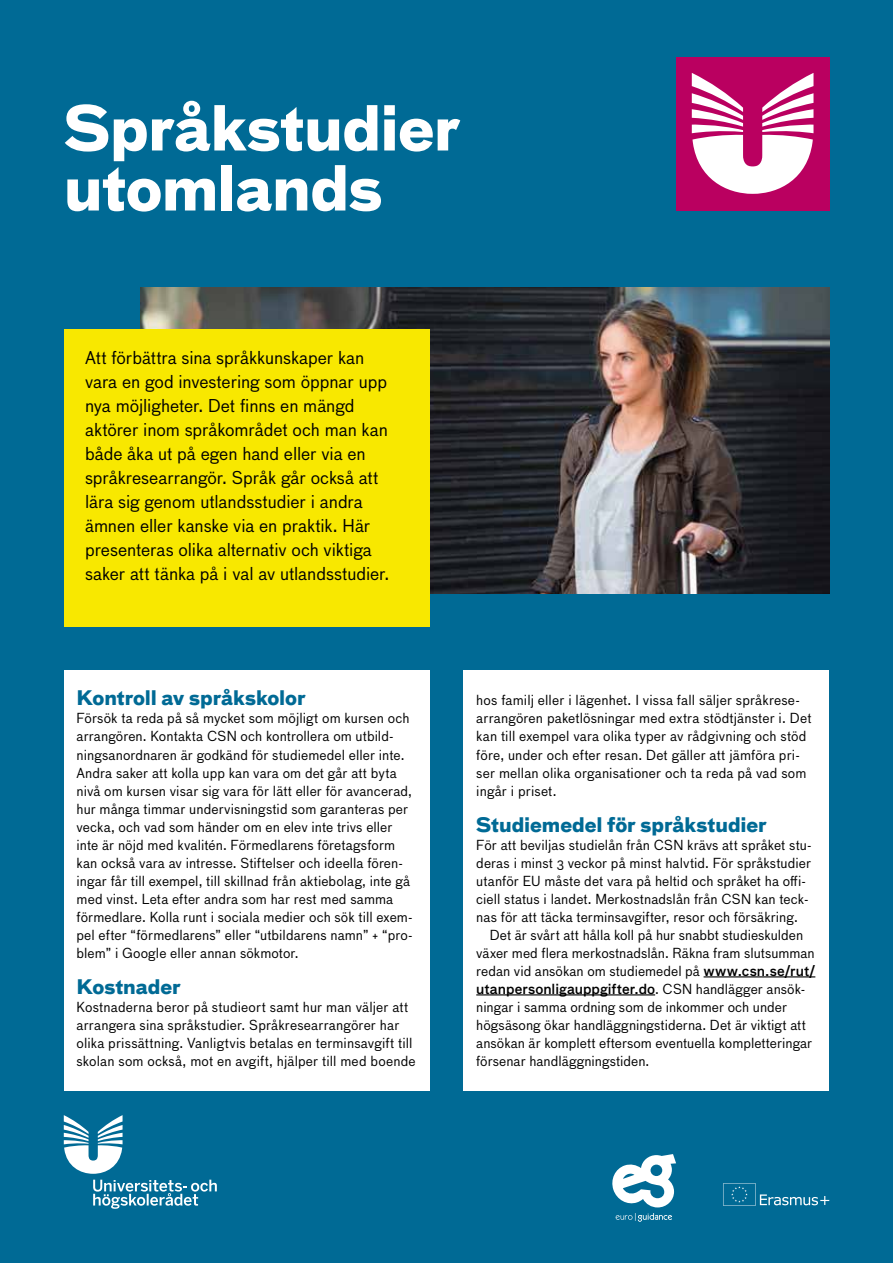
<style>
.page{position:relative;width:893px;height:1263px;background:#006a95}
.page>*{position:absolute;margin:0;border:0;box-sizing:border-box;transform-origin:0 0}
.t1{font:700 60px/60px "Bau Pro";letter-spacing:-.01em;color:#fff}
.t2{font:700 19.5px "Bau Pro";letter-spacing:-.005em;color:#006a95}
.Ingress{font:17.25px/24px "Bau Pro";letter-spacing:-.005em;color:#000}
.Brödtext{font:13.5px/18px "Bau Pro";letter-spacing:.01em;color:#000}
.Brödtext_med_första{font:13.5px/18px "Bau Pro";letter-spacing:.005em;color:#000}
.s1{font-weight:500}
</style>
<div class="page">
<img style="left:140px;top:287px;width:689px;height:306px">
<div style="left:64px;top:330px;width:365px;height:297px;background:#f8e800"></div>
<svg style="left:93px;top:1180px;width:124px;height:29px"></svg>
<svg style="left:64px;top:1115px;width:59px;height:59px"></svg>
<div style="left:676px;top:57px;width:153px;height:153px;background:#ba0060"></div>
<svg style="left:692px;top:73px;width:121px;height:121px"></svg>
<div style="left:64px;top:670px;width:365px;height:421px;background:#fff"></div>
<div style="left:463px;top:670px;width:366px;height:421px;background:#fff"></div>
<hr style="left:704px;top:976px;width:111px;height:1px;background:#000">
<hr style="left:476px;top:994px;width:179px;height:1px;background:#000">
<svg style="left:723px;top:1183px;width:106px;height:22px"></svg>
<svg style="left:616px;top:1213px;width:56px;height:9px"></svg>
<svg style="left:612px;top:1154px;width:64px;height:53px"></svg>
<h1 class="t1" style="left:64px;top:94px;width:398px">Språkstudier utomlands</h1>
<p class="Ingress" style="left:85px;top:345px;width:306px">Att förbättra sina språkkunskaper kan vara en god investering som öppnar upp nya möjligheter. Det finns en mängd aktörer inom språkområdet och man kan både åka ut på egen hand eller via en språkresearrangör. Språk går också att lära sig genom utlandsstudier i andra ämnen eller kanske via en praktik. Här presenteras olika alternativ och viktiga saker att tänka på i val av utlandsstudier.</p>
<h2 class="t2" style="left:77px;top:681px;width:231px">Kontroll av språkskolor</h2>
<p class="Brödtext" style="left:77px;top:709px;width:338px">Försök ta reda på så mycket som möjligt om kursen och arrangören. Kontakta CSN och kontrollera om utbild&shy;ningsanordnaren är godkänd för studiemedel eller inte.<br>Andra saker att kolla upp kan vara om det går att byta nivå om kursen visar sig vara för lätt eller för avancerad, hur många timmar undervisningstid som garanteras per vecka, och vad som händer om en elev inte trivs eller inte är nöjd med kvalitén. Förmedlarens företagsform kan också vara av intresse. Stiftelser och ideella fören&shy;ingar får till exempel, till skillnad från aktiebolag, inte gå med vinst. Leta efter andra som har rest med samma förmedlare. Kolla runt i sociala medier och sök till exem&shy;pel efter “förmedlarens” eller “utbildarens namn” + “pro&shy;blem” i Google eller annan sökmotor.</p>
<h2 class="t2" style="left:77px;top:969px;width:106px">Kostnader</h2>
<p class="Brödtext" style="left:77px;top:997px;width:341px">Kostnaderna beror på studieort samt hur man väljer att arrangera sina språkstudier. Språkresearrangörer har olika prissättning. Vanligtvis betalas en terminsavgift till skolan som också, mot en avgift, hjälper till med boende</p>
<p class="Brödtext" style="left:476px;top:691px;width:337px">hos familj eller i lägenhet. I vissa fall säljer språkrese&shy;arrangören paketlösningar med extra stödtjänster i. Det kan till exempel vara olika typer av rådgivning och stöd före, under och efter resan. Det gäller att jämföra pri&shy;ser mellan olika organisationer och ta reda på vad som ingår i priset.</p>
<h2 class="t2" style="left:476px;top:807px;width:292px">Studiemedel för språkstudier</h2>
<p class="Brödtext" style="left:476px;top:835px;width:337px">För att beviljas studielån från CSN krävs att språket stu&shy;deras i minst 3 veckor på minst halvtid. För språkstudier utanför EU måste det vara på heltid och språket ha offi&shy;ciell status i landet. Merkostnadslån från CSN kan teck&shy;nas för att täcka terminsavgifter, resor och försäkring.</p>
<p class="Brödtext_med_första" style="left:476px;top:925px;width:341px;text-indent:14px">Det är svårt att hålla koll på hur snabbt studieskulden växer med flera merkostnadslån. Räkna fram slutsumman redan vid ansökan om studiemedel på <span class="s1">www.csn.se/rut/ utanpersonligauppgifter.do</span>. CSN handlägger ansök&shy;ningar i samma ordning som de inkommer och under högsäsong ökar handläggningstiderna. Det är viktigt att ansökan är komplett eftersom eventuella kompletteringar försenar handläggningstiden.</p>
</div>
